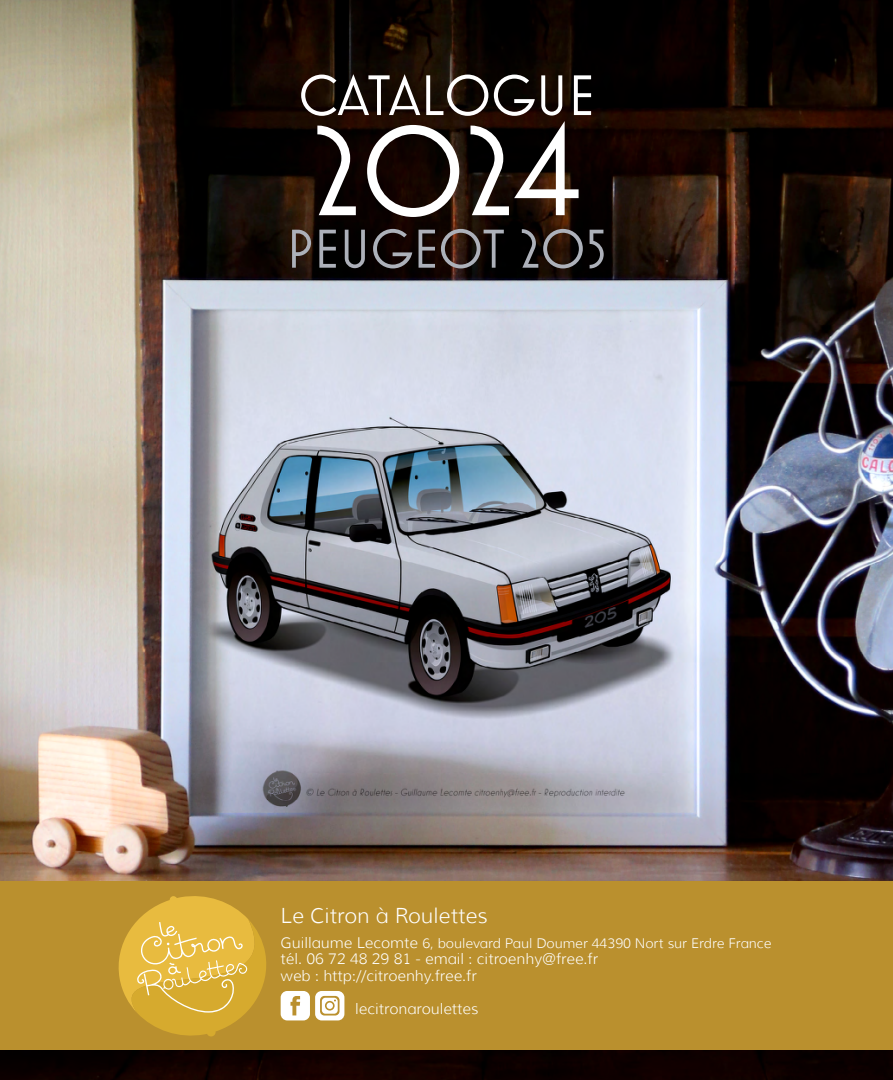
<style>
.page{position:relative;width:893px;height:1080px;background:#fff}
.page>*{position:absolute;margin:0;border:0;box-sizing:border-box;transform-origin:0 0}
.t1{font:129.15px "Mostra Nuova";color:#fff}
.t2{font:57.9px "Mostra Nuova";color:#fff}
.t3{font:55.5px "Mostra Nuova";color:#adb1ba}
.t4{font:300 21px "Muli";color:#fff}
.t5{font:300 15px/16.5px "Muli";color:#fff}
.t6{font:300 13.5px "Muli";color:#fff}
.s1{font-size:15px}
</style>
<div class="page">
<img style="left:0;top:0;width:893px;height:1080px">
<div style="left:0;top:882px;width:893px;height:168px;background:#ba902e"></div>
<svg style="left:118px;top:896px;width:226px;height:141px"></svg>
<h2 class="t2" style="left:298px;top:62px;width:298px">CATALOGUE</h2>
<h1 class="t1" style="left:312px;top:97px;width:270px">2024</h1>
<h3 class="t3" style="left:287px;top:217px;width:321px">PEUGEOT 205</h3>
<h3 class="t4" style="left:281px;top:903px;width:209px">Le Citron à Roulettes</h3>
<p class="t6" style="left:281px;top:935px;width:492px"><span class="s1">Guillaume Lecomte</span> 6, boulevard Paul Doumer 44390 Nort sur Erdre France</p>
<p class="t5" style="left:281px;top:951px;width:319px">tél. 06 72 48 29 81 - email : citroenhy@free.fr web : http://citroenhy.free.fr</p>
<p class="t5" style="left:355px;top:1000px;width:125px">lecitronaroulettes</p>
</div>
